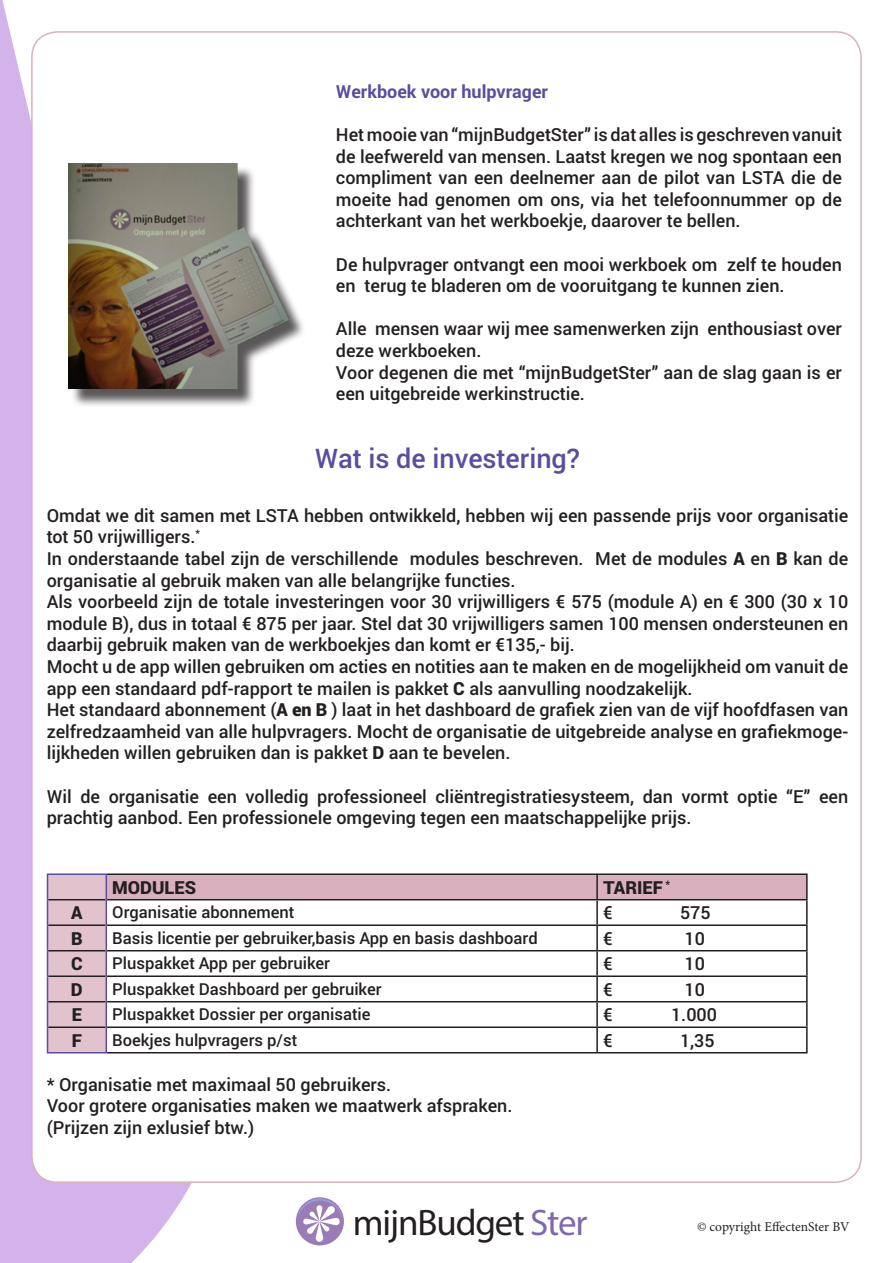
<style>
.page{position:relative;width:893px;height:1263px;background:#fff}
.page>*{position:absolute;margin:0;border:0;box-sizing:border-box;transform-origin:0 0}
.t1{font:36.9px "Myriad Pro";letter-spacing:-.03em;color:#231f20}
.t2{font:500 27px "Roboto";color:#5a4c9f}
.t3{font:500 18px/21.6px "Roboto";color:#231f20}
.t4{font:700 18px "Roboto";color:#5a4c9f}
.t5{font:900 18px "Roboto";color:#231f20}
.t6{font:500 16.5px "Roboto";color:#231f20}
.t7{font:13.5px "Minion Pro";color:#231f20}
.s1{font-weight:900}
.s2{color:#7f69ae}
</style>
<div class="page">
<svg style="left:0;top:0;width:192px;height:1263px;fill:#d4b3eb"></svg>
<div style="left:32px;top:32px;width:829px;height:1150px;background:#fff;border-radius:26px"></div>
<hr style="left:107px;top:873px;width:490px;height:2px;background:#231f20">
<hr style="left:597px;top:873px;width:211px;height:2px;background:#231f20">
<hr style="left:806px;top:875px;width:2px;height:24px;background:#231f20">
<hr style="left:597px;top:899px;width:211px;height:1px;background:#231f20">
<hr style="left:806px;top:900px;width:2px;height:24px;background:#231f20">
<hr style="left:597px;top:924px;width:211px;height:2px;background:#231f20">
<hr style="left:806px;top:926px;width:2px;height:24px;background:#231f20">
<hr style="left:597px;top:950px;width:211px;height:1px;background:#231f20">
<hr style="left:806px;top:951px;width:2px;height:24px;background:#231f20">
<hr style="left:597px;top:975px;width:211px;height:2px;background:#231f20">
<hr style="left:806px;top:977px;width:2px;height:24px;background:#231f20">
<hr style="left:597px;top:1001px;width:211px;height:1px;background:#231f20">
<hr style="left:806px;top:1002px;width:2px;height:24px;background:#231f20">
<hr style="left:597px;top:1026px;width:211px;height:2px;background:#231f20">
<hr style="left:806px;top:1028px;width:2px;height:24px;background:#231f20">
<hr style="left:597px;top:1052px;width:211px;height:1px;background:#231f20">
<hr style="left:47px;top:873px;width:60px;height:2px;background:#5a4c9f">
<svg style="left:47px;top:874px;width:760px;height:179px"></svg>
<hr style="left:47px;top:1052px;width:60px;height:1px;background:#5a4c9f">
<div style="left:296px;top:1197px;width:48px;height:48px;background:#9a7bb6;border-radius:50%"></div>
<svg style="left:297px;top:1198px;width:46px;height:44px"></svg>
<div style="left:71px;top:165px;width:235px;height:242px;background:#231f20;opacity:.75"></div>
<img style="left:68px;top:163px;width:220px;height:226px">
<p class="t4" style="left:336px;top:79px;width:214px">Werkboek voor hulpvrager</p>
<p class="t3" style="left:336px;top:123px;width:507px;text-align:justify">Het mooie van “mijnBudgetSter” is dat alles is geschreven vanuit de leefwereld van mensen. Laatst kregen we nog spontaan een compliment van een deelnemer aan de pilot van LSTA die de moeite had genomen om ons, via het telefoonnummer op de achterkant van het werkboekje, daarover te bellen.</p>
<p class="t3" style="left:336px;top:253px;width:507px">De hulpvrager ontvangt een mooi werkboek om zelf te houden en terug te bladeren om de vooruitgang te kunnen zien.</p>
<p class="t3" style="left:336px;top:318px;width:507px">Alle mensen waar wij mee samenwerken zijn enthousiast over deze werkboeken.</p>
<p class="t3" style="left:336px;top:361px;width:507px">Voor degenen die met “mijnBudgetSter” aan de slag gaan is er een uitgebreide werkinstructie.</p>
<p class="t2" style="left:315px;top:439px;width:267px">Wat is de investering?</p>
<p class="t3" style="left:47px;top:504px;width:803px">Omdat we dit samen met LSTA hebben ontwikkeld, hebben wij een passende prijs voor organisatie tot 50 vrijwilligers.<sup>*</sup></p>
<p class="t3" style="left:47px;top:547px;width:803px">In onderstaande tabel zijn de verschillende modules beschreven. Met de modules <span class="s1">A</span> en <span class="s1">B</span> kan de organisatie al gebruik maken van alle belangrijke functies.</p>
<p class="t3" style="left:47px;top:590px;width:803px;text-align:justify">Als voorbeeld zijn de totale investeringen voor 30 vrijwilligers € 575 (module A) en € 300 (30 x 10 module B), dus in totaal € 875 per jaar. Stel dat 30 vrijwilligers samen 100 mensen ondersteunen en daarbij gebruik maken van de werkboekjes dan komt er €135,- bij.</p>
<p class="t3" style="left:47px;top:655px;width:803px">Mocht u de app willen gebruiken om acties en notities aan te maken en de mogelijkheid om vanuit de app een standaard pdf-rapport te mailen is pakket <span class="s1">C</span> als aanvulling noodzakelijk.</p>
<p class="t3" style="left:47px;top:698px;width:803px;text-align:justify">Het standaard abonnement (<span class="s1">A en B</span> ) laat in het dashboard de grafiek zien van de vijf hoofdfasen van zelfredzaamheid van alle hulpvragers. Mocht de organisatie de uitgebreide analyse en grafiekmoge&shy;lijkheden willen gebruiken dan is pakket <span class="s1">D</span> aan te bevelen.</p>
<p class="t3" style="left:47px;top:785px;width:803px">Wil de organisatie een volledig professioneel cliëntregistratiesysteem, dan vormt optie “E” een prachtig aanbod. Een professionele omgeving tegen een maatschappelijke prijs.</p>
<p class="t5" style="left:112px;top:874px;width:85px">MODULES</p>
<p class="t5" style="left:603px;top:874px;width:69px">TARIEF <sup>*</sup></p>
<p class="t5" style="left:71px;top:900px;width:13px">A</p>
<p class="t6" style="left:112px;top:901px;width:184px">Organisatie abonnement</p>
<p class="t3" style="left:603px;top:901px;width:11px">€</p>
<p class="t3" style="left:680px;top:901px;width:32px">575</p>
<p class="t5" style="left:71px;top:925px;width:13px">B</p>
<p class="t6" style="left:112px;top:926px;width:427px">Basis licentie per gebruiker,basis App en basis dashboard</p>
<p class="t3" style="left:603px;top:927px;width:11px">€</p>
<p class="t3" style="left:684px;top:927px;width:22px">10</p>
<p class="t5" style="left:71px;top:951px;width:13px">C</p>
<p class="t6" style="left:112px;top:952px;width:219px">Pluspakket App per gebruiker</p>
<p class="t3" style="left:603px;top:952px;width:11px">€</p>
<p class="t3" style="left:684px;top:952px;width:22px">10</p>
<p class="t5" style="left:71px;top:976px;width:13px">D</p>
<p class="t6" style="left:112px;top:977px;width:271px">Pluspakket Dashboard per gebruiker</p>
<p class="t3" style="left:603px;top:978px;width:11px">€</p>
<p class="t3" style="left:684px;top:978px;width:22px">10</p>
<p class="t5" style="left:72px;top:1002px;width:12px">E</p>
<p class="t6" style="left:112px;top:1003px;width:260px">Pluspakket Dossier per organisatie</p>
<p class="t3" style="left:603px;top:1003px;width:11px">€</p>
<p class="t3" style="left:671px;top:1003px;width:47px">1.000</p>
<p class="t5" style="left:72px;top:1027px;width:12px">F</p>
<p class="t6" style="left:112px;top:1028px;width:186px">Boekjes hulpvragers p/st</p>
<p class="t3" style="left:603px;top:1029px;width:11px">€</p>
<p class="t3" style="left:680px;top:1029px;width:36px">1,35</p>
<p class="t3" style="left:47px;top:1073px;width:346px">* Organisatie met maximaal 50 gebruikers.</p>
<p class="t3" style="left:47px;top:1094px;width:467px">Voor grotere organisaties maken we maatwerk afspraken.</p>
<p class="t3" style="left:47px;top:1116px;width:209px">(Prijzen zijn exlusief btw.)</p>
<p class="t1" style="left:353px;top:1200px;width:236px">mijnBudget <span class="s2">Ster</span></p>
<p class="t7" style="left:697px;top:1218px;width:154px">© copyright EffectenSter BV</p>
</div>
